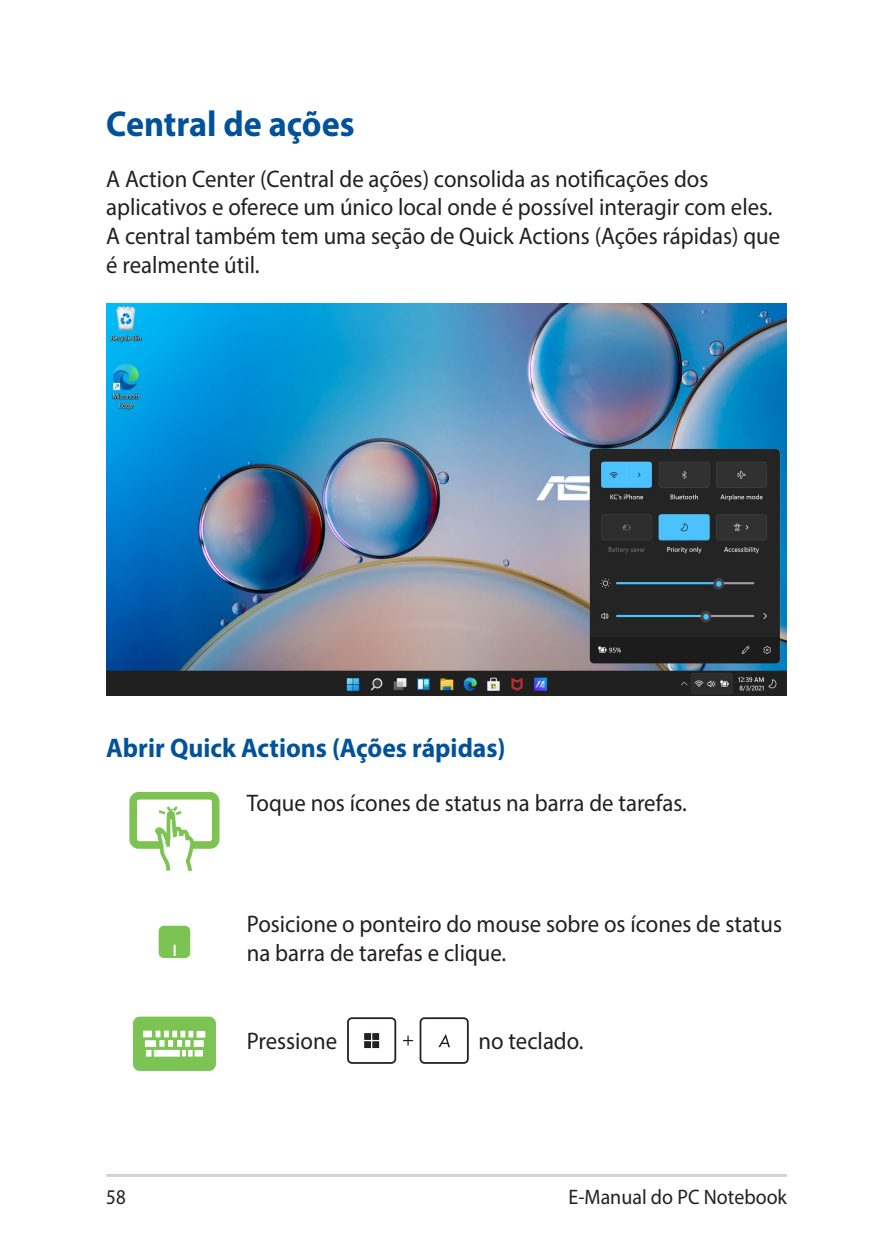
<style>
.page{position:relative;width:893px;height:1259px;background:#fff}
.page>*{position:absolute;margin:0;border:0;box-sizing:border-box;transform-origin:0 0}
.t1{font:700 36px "Myriad Pro";color:#01529a;scale:.95 1}
.t2{font:700 27px "Myriad Pro";color:#01529a;scale:.95 1}
.t3{font:24px/28.8px "Myriad Pro";color:#231f20;scale:.95 1}
.t4{font:21px "Myriad Pro";color:#231f20;scale:.95 1}
.t5{font:21px "Myriad Pro";color:#231f20;scale:.9 1}
</style>
<div class="page">
<hr style="left:106px;top:1174px;width:681px;height:3px;background:#d1d2d4">
<img style="left:106px;top:303px;width:681px;height:393px">
<div style="left:129px;top:792px;width:90px;height:57px;border:8px solid #7cc352;border-radius:6px"></div>
<svg style="left:152px;top:792px;width:44px;height:80px"></svg>
<div style="left:159px;top:925px;width:31px;height:33px;background:#7bc352;border-radius:5px"></div>
<svg style="left:174px;top:944px;width:2px;height:12px"></svg>
<div style="left:134px;top:1018px;width:81px;height:51px;background:#7bc352;border-radius:6px"></div>
<div style="left:133px;top:1016px;width:83px;height:55px;border:2px solid #7bc352;border-radius:6px"></div>
<div style="left:197px;top:1031px;width:8px;height:6px;background:#fff"></div>
<div style="left:145px;top:1040px;width:11px;height:7px;background:#fff"></div>
<div style="left:194px;top:1040px;width:10px;height:7px;background:#fff"></div>
<svg style="left:146px;top:1030px;width:47px;height:26px"></svg>
<div style="left:195px;top:1050px;width:8px;height:6px;background:#fff"></div>
<div style="left:143px;top:1030px;width:9px;height:7px;background:#fff"></div>
<div style="left:420px;top:1017px;width:49px;height:46px;border:2px solid #231f20;border-radius:4px"></div>
<svg style="left:403px;top:1035px;width:10px;height:10px"></svg>
<div style="left:347px;top:1017px;width:49px;height:46px;border:2px solid #231f20;border-radius:4px"></div>
<svg style="left:438px;top:1034px;width:12px;height:13px"></svg>
<div style="left:364px;top:1041px;width:7px;height:7px;background:#231f20"></div>
<div style="left:372px;top:1033px;width:7px;height:7px;background:#231f20"></div>
<div style="left:364px;top:1033px;width:7px;height:7px;background:#231f20"></div>
<div style="left:372px;top:1041px;width:7px;height:7px;background:#231f20"></div>
<h1 class="t1" style="left:106px;top:101px;width:263px">Central de ações</h1>
<p class="t3" style="left:106px;top:164px;width:711px">A Action Center (Central de ações) consolida as notificações dos aplicativos e oferece um único local onde é possível interagir com eles.<br>A central também tem uma seção de Quick Actions (Ações rápidas) que é realmente útil.</p>
<p class="t2" style="left:106px;top:730px;width:422px">Abrir Quick Actions (Ações rápidas)</p>
<p class="t3" style="left:247px;top:788px;width:465px">Toque nos ícones de status na barra de tarefas.</p>
<p class="t3" style="left:247px;top:909px;width:565px">Posicione o ponteiro do mouse sobre os ícones de status na barra de tarefas e clique.</p>
<p class="t3" style="left:247px;top:1025px;width:97px">Pressione</p>
<p class="t3" style="left:479px;top:1025px;width:112px">no teclado.</p>
<p class="t5" style="left:106px;top:1184px;width:23px">58</p>
<p class="t4" style="left:569px;top:1184px;width:231px">E-Manual do PC Notebook</p>
</div>
